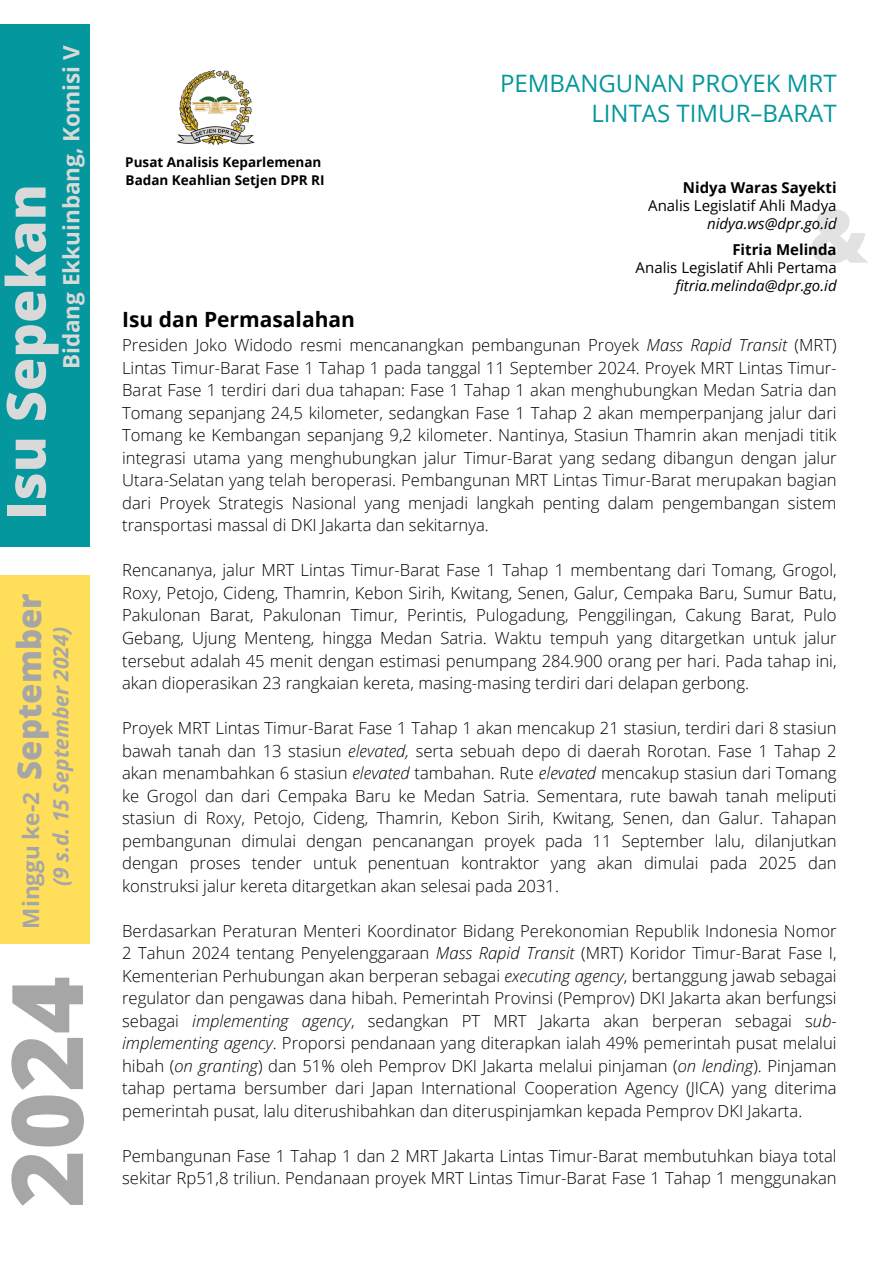
<style>
.page{position:relative;width:894px;height:1264px;background:#fff}
.page>*{position:absolute;margin:0;border:0;box-sizing:border-box;transform-origin:0 0}
.t1{font:800 98.85px "Open Sans";color:#a6a6a6}
.t2{font:800 73.95px "Open Sans";color:#d9d9d9}
.t3{font:800 54px "Open Sans";color:#d9d9d9}
.t4{font:800 33px "Open Sans";color:#a6a6a6}
.t5{font:24px/30.3px "Open Sans";color:#04979d;text-align:right}
.t6{font:700 22.5px "Open Sans";color:#d9d9d9}
.t7{font:700 22.5px "Open Sans";color:#a6a6a6}
.t8{font:italic 700 21px "Open Sans";color:#a6a6a6}
.t9{font:700 21px "Open Sans";color:#000}
.t10{font:300 16.65px/22.5px "Open Sans";color:#000;text-align:justify}
.t11{font:15px "Open Sans";color:#000}
.t12{font:italic 15px "Open Sans";color:#000}
.t13{font:700 15px "Open Sans";color:#000}
.t14{font:700 13.5px "Open Sans";color:#000}
.s1{font-style:italic}
</style>
<div class="page">
<div style="left:0;top:25px;width:89px;height:522px;background:#04979d"></div>
<div style="left:0;top:575px;width:89px;height:368px;background:#ffde59"></div>
<img style="left:176px;top:70px;width:79px;height:75px">
<p class="t6" style="left:55px;top:369px;width:325px;rotate:-90deg">Bidang Ekkuinbang, Komisi V</p>
<h5 class="t3" style="left:-12px;top:520px;width:337px;rotate:-90deg">Isu Sepekan</h5>
<p class="t4" style="left:6px;top:779px;width:188px;rotate:-90deg">September</p>
<p class="t7" style="left:15px;top:928px;width:138px;rotate:-90deg">Minggu ke-2</p>
<p class="t8" style="left:46px;top:886px;width:262px;rotate:-90deg">(9 s.d. 15 September 2024)</p>
<h5 class="t1" style="left:-23px;top:1207px;width:233px;rotate:-90deg">2024</h5>
<h6 class="t14" style="left:125px;top:152px;width:198px">Pusat Analisis Keparlemenan</h6>
<h1 class="t14" style="left:126px;top:170px;width:200px">Badan Keahlian Setjen DPR RI</h1>
<h3 class="t9" style="left:122px;top:304px;width:234px">Isu dan Permasalahan</h3>
<h3 class="t5" style="left:500px;top:67px;width:338px">PEMBANGUNAN PROYEK MRT<br>LINTAS TIMUR–BARAT</h3>
<p class="t13" style="left:682px;top:177px;width:155px">Nidya Waras Sayekti</p>
<p class="t11" style="left:648px;top:195px;width:190px">Analis Legislatif Ahli Madya</p>
<p class="t12" style="left:707px;top:213px;width:131px">nidya.ws@dpr.go.id</p>
<p class="t13" style="left:732px;top:239px;width:106px">Fitria Melinda</p>
<p class="t11" style="left:635px;top:257px;width:202px">Analis Legislatif Ahli Pertama</p>
<p class="t12" style="left:675px;top:275px;width:163px">fitria.melinda@dpr.go.id</p>
<h2 class="t2" style="left:808px;top:184px;width:61px">&amp;</h2>
<p class="t10" style="left:122px;top:333px;width:715px">Presiden Joko Widodo resmi mencanangkan pembangunan Proyek <span class="s1">Mass Rapid Transit</span> (MRT)<br>Lintas Timur-Barat Fase 1 Tahap 1 pada tanggal 11 September 2024. Proyek MRT Lintas Timur-Barat Fase 1 terdiri dari dua tahapan: Fase 1 Tahap 1 akan menghubungkan Medan Satria dan Tomang sepanjang 24,5 kilometer, sedangkan Fase 1 Tahap 2 akan memperpanjang jalur dari Tomang ke Kembangan sepanjang 9,2 kilometer. Nantinya, Stasiun Thamrin akan menjadi titik integrasi utama yang menghubungkan jalur Timur-Barat yang sedang dibangun dengan jalur Utara-Selatan yang telah beroperasi. Pembangunan MRT Lintas Timur-Barat merupakan bagian dari Proyek Strategis Nasional yang menjadi langkah penting dalam pengembangan sistem transportasi massal di DKI Jakarta dan sekitarnya.</p>
<p class="t10" style="left:122px;top:558px;width:715px">Rencananya, jalur MRT Lintas Timur-Barat Fase 1 Tahap 1 membentang dari Tomang, Grogol, Roxy, Petojo, Cideng, Thamrin, Kebon Sirih, Kwitang, Senen, Galur, Cempaka Baru, Sumur Batu, Pakulonan Barat, Pakulonan Timur, Perintis, Pulogadung, Penggilingan, Cakung Barat, Pulo Gebang, Ujung Menteng, hingga Medan Satria. Waktu tempuh yang ditargetkan untuk jalur tersebut adalah 45 menit dengan estimasi penumpang 284.900 orang per hari. Pada tahap ini, akan dioperasikan 23 rangkaian kereta, masing-masing terdiri dari delapan gerbong.</p>
<p class="t10" style="left:122px;top:716px;width:715px">Proyek MRT Lintas Timur-Barat Fase 1 Tahap 1 akan mencakup 21 stasiun, terdiri dari 8 stasiun bawah tanah dan 13 stasiun <span class="s1">elevated,</span> serta sebuah depo di daerah Rorotan. Fase 1 Tahap 2 akan menambahkan 6 stasiun <span class="s1">elevated</span> tambahan. Rute <span class="s1">elevated</span> mencakup stasiun dari Tomang ke Grogol dan dari Cempaka Baru ke Medan Satria. Sementara, rute bawah tanah meliputi stasiun di Roxy, Petojo, Cideng, Thamrin, Kebon Sirih, Kwitang, Senen, dan Galur. Tahapan pembangunan dimulai dengan pencanangan proyek pada 11 September lalu, dilanjutkan dengan proses tender untuk penentuan kontraktor yang akan dimulai pada 2025 dan konstruksi jalur kereta ditargetkan akan selesai pada 2031.</p>
<p class="t10" style="left:122px;top:918px;width:715px">Berdasarkan Peraturan Menteri Koordinator Bidang Perekonomian Republik Indonesia Nomor 2 Tahun 2024 tentang Penyelenggaraan <span class="s1">Mass Rapid Transit</span> (MRT) Koridor Timur-Barat Fase I, Kementerian Perhubungan akan berperan sebagai <span class="s1">executing agency</span>, bertanggung jawab sebagai regulator dan pengawas dana hibah. Pemerintah Provinsi (Pemprov) DKI Jakarta akan berfungsi sebagai <span class="s1">implementing agency</span>, sedangkan PT MRT Jakarta akan berperan sebagai s<span class="s1">ub&shy;implementing agency</span>. Proporsi pendanaan yang diterapkan ialah 49% pemerintah pusat melalui hibah (<span class="s1">on granting</span>) dan 51% oleh Pemprov DKI Jakarta melalui pinjaman (<span class="s1">on lending</span>). Pinjaman tahap pertama bersumber dari Japan International Cooperation Agency (JICA) yang diterima pemerintah pusat, lalu diterushibahkan dan diteruspinjamkan kepada Pemprov DKI Jakarta.</p>
<p class="t10" style="left:122px;top:1143px;width:715px">Pembangunan Fase 1 Tahap 1 dan 2 MRT Jakarta Lintas Timur-Barat membutuhkan biaya total sekitar Rp51,8 triliun. Pendanaan proyek MRT Lintas Timur-Barat Fase 1 Tahap 1 menggunakan</p>
</div>
